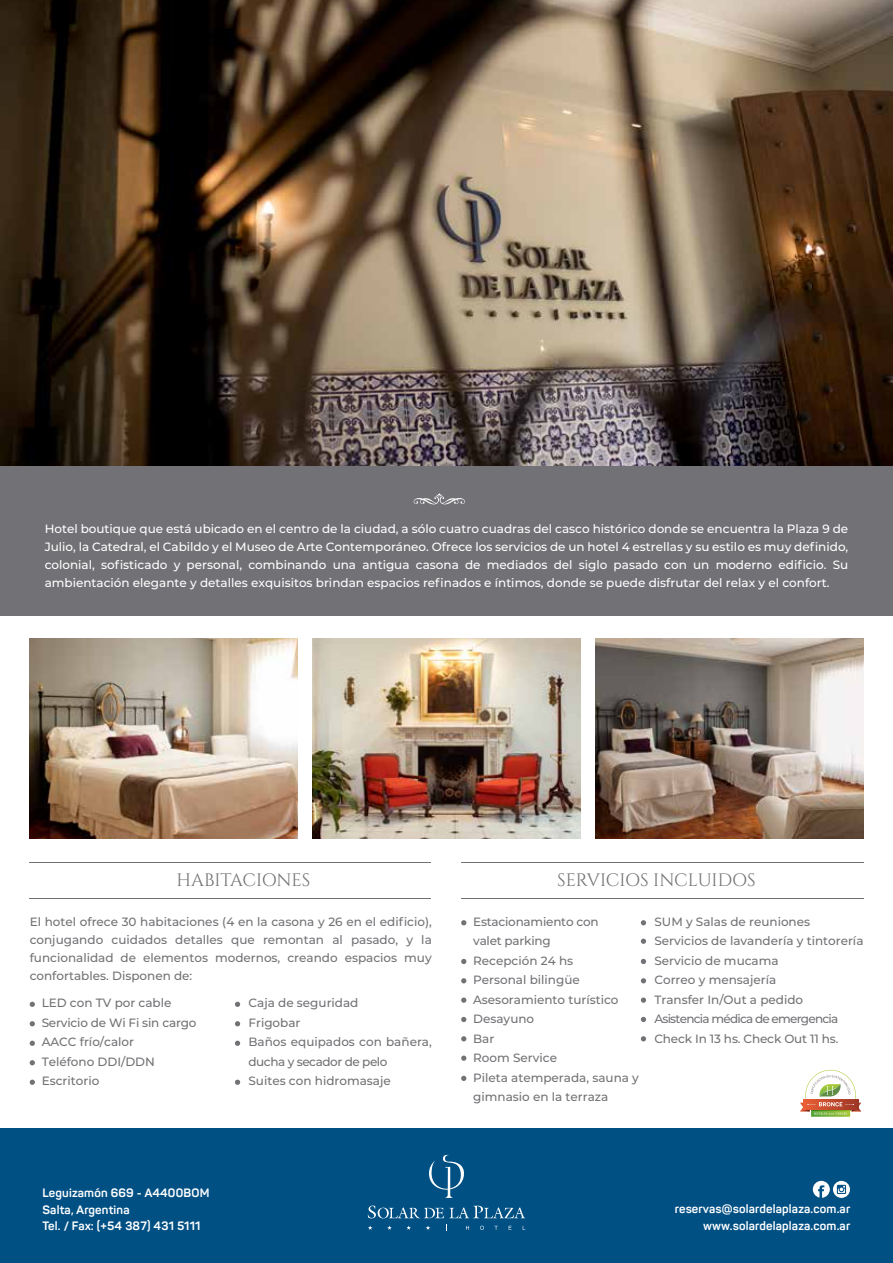
<style>
.page{position:relative;width:893px;height:1263px;background:#fff}
.page>*{position:absolute;margin:0;border:0;box-sizing:border-box;transform-origin:0 0}
.t1{font:18px "Cinzel";color:#727276}
.t2{font:500 12px/19.5px "Montserrat";color:#727276}
.t3{font:500 12px/18px "Montserrat";color:#fff;text-align:justify}
.t4{font:700 12px/16.5px "Panton";letter-spacing:.015em;color:#fff}
</style>
<div class="page">
<div style="left:0;top:1129px;width:893px;height:134px;background:#005084"></div>
<img style="left:0;top:0;width:893px;height:466px">
<img style="left:30px;top:638px;width:267px;height:200px">
<img style="left:313px;top:638px;width:267px;height:200px">
<img style="left:596px;top:638px;width:267px;height:200px">
<svg style="left:368px;top:1205px;width:157px;height:13px"></svg>
<svg style="left:429px;top:1154px;width:35px;height:44px"></svg>
<svg style="left:368px;top:1225px;width:4px;height:5px"></svg>
<svg style="left:387px;top:1225px;width:5px;height:5px"></svg>
<svg style="left:406px;top:1225px;width:5px;height:5px"></svg>
<svg style="left:426px;top:1225px;width:4px;height:5px"></svg>
<svg style="left:466px;top:1226px;width:59px;height:4px"></svg>
<svg style="left:813px;top:1181px;width:37px;height:17px"></svg>
<hr style="left:30px;top:862px;width:401px;height:1px;background:#727276">
<hr style="left:30px;top:898px;width:401px;height:1px;background:#727276">
<svg style="left:235px;top:1002px;width:5px;height:5px"></svg>
<svg style="left:235px;top:1079px;width:5px;height:6px"></svg>
<svg style="left:235px;top:1041px;width:5px;height:5px"></svg>
<svg style="left:235px;top:1021px;width:5px;height:5px"></svg>
<svg style="left:30px;top:1002px;width:5px;height:5px"></svg>
<svg style="left:30px;top:1079px;width:5px;height:6px"></svg>
<svg style="left:30px;top:1060px;width:5px;height:5px"></svg>
<svg style="left:30px;top:1041px;width:5px;height:5px"></svg>
<svg style="left:30px;top:1021px;width:5px;height:5px"></svg>
<hr style="left:461px;top:862px;width:402px;height:1px;background:#727276">
<hr style="left:461px;top:898px;width:402px;height:1px;background:#727276">
<svg style="left:461px;top:920px;width:5px;height:5px"></svg>
<svg style="left:461px;top:997px;width:5px;height:6px"></svg>
<svg style="left:461px;top:978px;width:5px;height:5px"></svg>
<svg style="left:461px;top:959px;width:5px;height:5px"></svg>
<svg style="left:461px;top:1055px;width:5px;height:6px"></svg>
<svg style="left:461px;top:1076px;width:5px;height:5px"></svg>
<svg style="left:461px;top:1036px;width:5px;height:5px"></svg>
<svg style="left:461px;top:1017px;width:5px;height:5px"></svg>
<svg style="left:641px;top:920px;width:5px;height:5px"></svg>
<svg style="left:641px;top:997px;width:5px;height:6px"></svg>
<svg style="left:641px;top:959px;width:5px;height:5px"></svg>
<svg style="left:641px;top:939px;width:5px;height:5px"></svg>
<svg style="left:641px;top:978px;width:5px;height:5px"></svg>
<svg style="left:641px;top:1036px;width:5px;height:5px"></svg>
<svg style="left:641px;top:1017px;width:5px;height:5px"></svg>
<div style="left:0;top:466px;width:893px;height:149px;background:#727276"></div>
<svg style="left:413px;top:493px;width:52px;height:12px"></svg>
<svg style="left:800px;top:1070px;width:61px;height:47px"></svg>
<p class="t3" style="left:45px;top:519px;width:805px">Hotel boutique que está ubicado en el centro de la ciudad, a sólo cuatro cuadras del casco histórico donde se encuentra la Plaza 9 de Julio, la Catedral, el Cabildo y el Museo de Arte Contemporáneo. Ofrece los servicios de un hotel 4 estrellas y su estilo es muy definido, colonial, sofisticado y personal, combinando una antigua casona de mediados del siglo pasado con un moderno edificio. Su ambientación elegante y detalles exquisitos brindan espacios refinados e íntimos, donde se puede disfrutar del relax y el confort.</p>
<h1 class="t1" style="left:177px;top:870px;width:135px">HABITACIONES</h1>
<p class="t2" style="left:30px;top:912px;width:404px;line-height:18px;text-align:justify">El hotel ofrece 30 habitaciones (4 en la casona y 26 en el edificio), conjugando cuidados detalles que remontan al pasado, y la funcionalidad de elementos modernos, creando espacios muy confortables. Disponen de:</p>
<p class="t2" style="left:248px;top:993px;width:185px">Caja de seguridad<br>Frigobar<br>Baños equipados con bañera, ducha y secador de pelo<br>Suites con hidromasaje</p>
<p class="t2" style="left:42px;top:993px;width:156px">LED con TV por cable<br>Servicio de Wi Fi sin cargo<br>AACC frío/calor<br>Teléfono DDI/DDN<br>Escritorio</p>
<p class="t4" style="left:43px;top:1184px;width:168px">Leguizamón 669 - A4400BOM<br>Salta, Argentina<br>Tel. / Fax: (+54 387) 431 5111</p>
<h1 class="t1" style="left:557px;top:870px;width:200px">SERVICIOS INCLUIDOS</h1>
<p class="t2" style="left:654px;top:911px;width:211px">SUM y Salas de reuniones<br>Servicios de lavandería y tintorería<br>Servicio de mucama<br>Correo y mensajería<br>Transfer In/Out a pedido<br>Asistencia médica de emergencia<br>Check In 13 hs. Check Out 11 hs.</p>
<p class="t2" style="left:473px;top:911px;width:167px">Estacionamiento con<br>valet parking<br>Recepción 24 hs<br>Personal bilingüe<br>Asesoramiento turístico<br>Desayuno<br>Bar<br>Room Service<br>Pileta atemperada, sauna y gimnasio en la terraza</p>
<p class="t4" style="left:675px;top:1200px;width:177px;text-align:right">reservas@solardelaplaza.com.ar www.solardelaplaza.com.ar</p>
</div>
